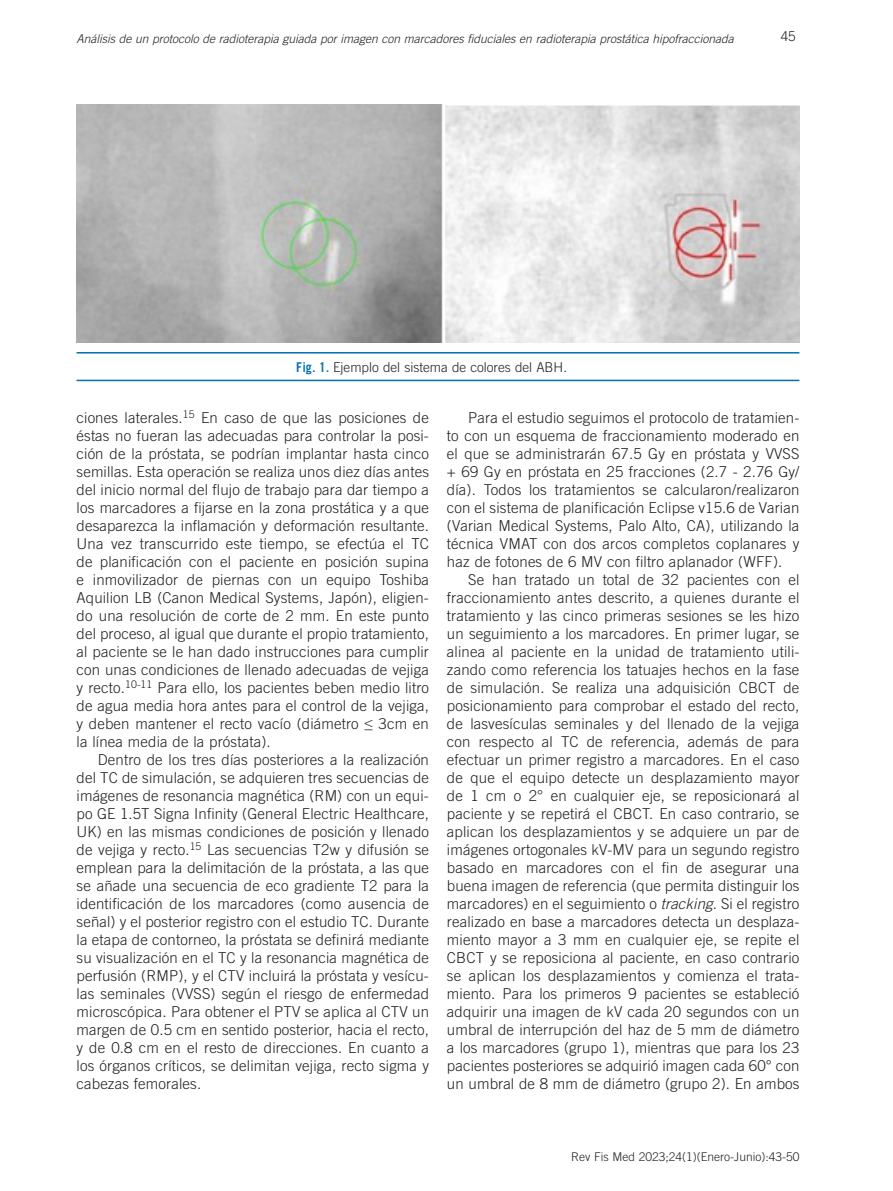
<style>
.page{position:relative;width:893px;height:1191px;background:#fff}
.page>*{position:absolute;margin:0;border:0;box-sizing:border-box;transform-origin:0 0}
.texto_normal_IG{font:300 15px/18px "Trade Gothic";letter-spacing:.01em;color:#231f20;text-align:justify}
.Figura_pie_IG{font:300 13.5px "Trade Gothic";color:#231f20}
.t1{font:italic 300 12px "Trade Gothic";color:#231f20}
.t2{font:300 12px "Trade Gothic";color:#231f20}
.s1{font-family:"Trade Gothic Bold Cond Twenty 10";font-weight:400;color:#0073ae}
.s2{font-family:"Times New Roman";font-weight:400}
.s3{font-style:italic}
</style>
<div class="page">
<hr style="left:77px;top:352px;width:722px;height:1px;background:#0073ae">
<hr style="left:77px;top:380px;width:722px;height:1px;background:#0073ae">
<img style="left:77px;top:104px;width:722px;height:239px">
<p class="t1" style="left:77px;top:31px;width:659px">Análisis de un protocolo de radioterapia guiada por imagen con marcadores fiduciales en radioterapia prostática hipofraccionada</p>
<p class="Figura_pie_IG" style="left:781px;top:28px;width:17px">45</p>
<p class="Figura_pie_IG" style="left:296px;top:359px;width:273px"><span class="s1">Fig. 1.</span> Ejemplo del sistema de colores del ABH.</p>
<p class="texto_normal_IG" style="left:77px;top:408px;width:354px">ciones laterales.<sup>15</sup> En caso de que las posiciones de éstas no fueran las adecuadas para controlar la posi&shy;ción de la próstata, se podrían implantar hasta cinco semillas. Esta operación se realiza unos diez días antes del inicio normal del flujo de trabajo para dar tiempo a los marcadores a fijarse en la zona prostática y a que desaparezca la inflamación y deformación resultante.<br>Una vez transcurrido este tiempo, se efectúa el TC de planificación con el paciente en posición supina e inmovilizador de piernas con un equipo Toshiba Aquilion LB (Canon Medical Systems, Japón), eligien&shy;do una resolución de corte de 2 mm. En este punto del proceso, al igual que durante el propio tratamiento, al paciente se le han dado instrucciones para cumplir con unas condiciones de llenado adecuadas de vejiga y recto.<sup>10-11</sup> Para ello, los pacientes beben medio litro de agua media hora antes para el control de la vejiga, y deben mantener el recto vacío (diámetro <span class="s2">≤</span> 3cm en la línea media de la próstata).</p>
<p class="texto_normal_IG" style="left:77px;top:750px;width:354px;text-indent:21px">Dentro de los tres días posteriores a la realización del TC de simulación, se adquieren tres secuencias de imágenes de resonancia magnética (RM) con un equi&shy;po GE 1.5T Signa Infinity (General Electric Healthcare, UK) en las mismas condiciones de posición y llenado de vejiga y recto.<sup>15</sup> Las secuencias T2w y difusión se emplean para la delimitación de la próstata, a las que se añade una secuencia de eco gradiente T2 para la identificación de los marcadores (como ausencia de señal) y el posterior registro con el estudio TC. Durante la etapa de contorneo, la próstata se definirá mediante su visualización en el TC y la resonancia magnética de perfusión (RMP), y el CTV incluirá la próstata y vesícu&shy;las seminales (VVSS) según el riesgo de enfermedad microscópica. Para obtener el PTV se aplica al CTV un margen de 0.5 cm en sentido posterior, hacia el recto, y de 0.8 cm en el resto de direcciones. En cuanto a los órganos críticos, se delimitan vejiga, recto sigma y cabezas femorales.</p>
<p class="texto_normal_IG" style="left:447px;top:408px;width:354px;text-indent:21px">Para el estudio seguimos el protocolo de tratamien&shy;to con un esquema de fraccionamiento moderado en el que se administrarán 67.5 Gy en próstata y VVSS + 69 Gy en próstata en 25 fracciones (2.7 - 2.76 Gy/ día). Todos los tratamientos se calcularon/realizaron con el sistema de planificación Eclipse v15.6 de Varian (Varian Medical Systems, Palo Alto, CA), utilizando la técnica VMAT con dos arcos completos coplanares y haz de fotones de 6 MV con filtro aplanador (WFF).</p>
<p class="texto_normal_IG" style="left:447px;top:570px;width:354px;text-indent:21px">Se han tratado un total de 32 pacientes con el fraccionamiento antes descrito, a quienes durante el tratamiento y las cinco primeras sesiones se les hizo un seguimiento a los marcadores. En primer lugar, se alinea al paciente en la unidad de tratamiento utili&shy;zando como referencia los tatuajes hechos en la fase de simulación. Se realiza una adquisición CBCT de posicionamiento para comprobar el estado del recto, de lasvesículas seminales y del llenado de la vejiga con respecto al TC de referencia, además de para efectuar un primer registro a marcadores. En el caso de que el equipo detecte un desplazamiento mayor de 1 cm o 2° en cualquier eje, se reposicionará al paciente y se repetirá el CBCT. En caso contrario, se aplican los desplazamientos y se adquiere un par de imágenes ortogonales kV-MV para un segundo registro basado en marcadores con el fin de asegurar una buena imagen de referencia (que permita distinguir los marcadores) en el seguimiento o <span class="s3">tracking</span>. Si el registro realizado en base a marcadores detecta un desplaza&shy;miento mayor a 3 mm en cualquier eje, se repite el CBCT y se reposiciona al paciente, en caso contrario se aplican los desplazamientos y comienza el trata&shy;miento. Para los primeros 9 pacientes se estableció adquirir una imagen de kV cada 20 segundos con un umbral de interrupción del haz de 5 mm de diámetro a los marcadores (grupo 1), mientras que para los 23 pacientes posteriores se adquirió imagen cada 60° con un umbral de 8 mm de diámetro (grupo 2). En ambos</p>
<p class="t2" style="left:571px;top:1149px;width:230px">Rev Fis Med 2023;24(1)(Enero-Junio):43-50</p>
</div>
